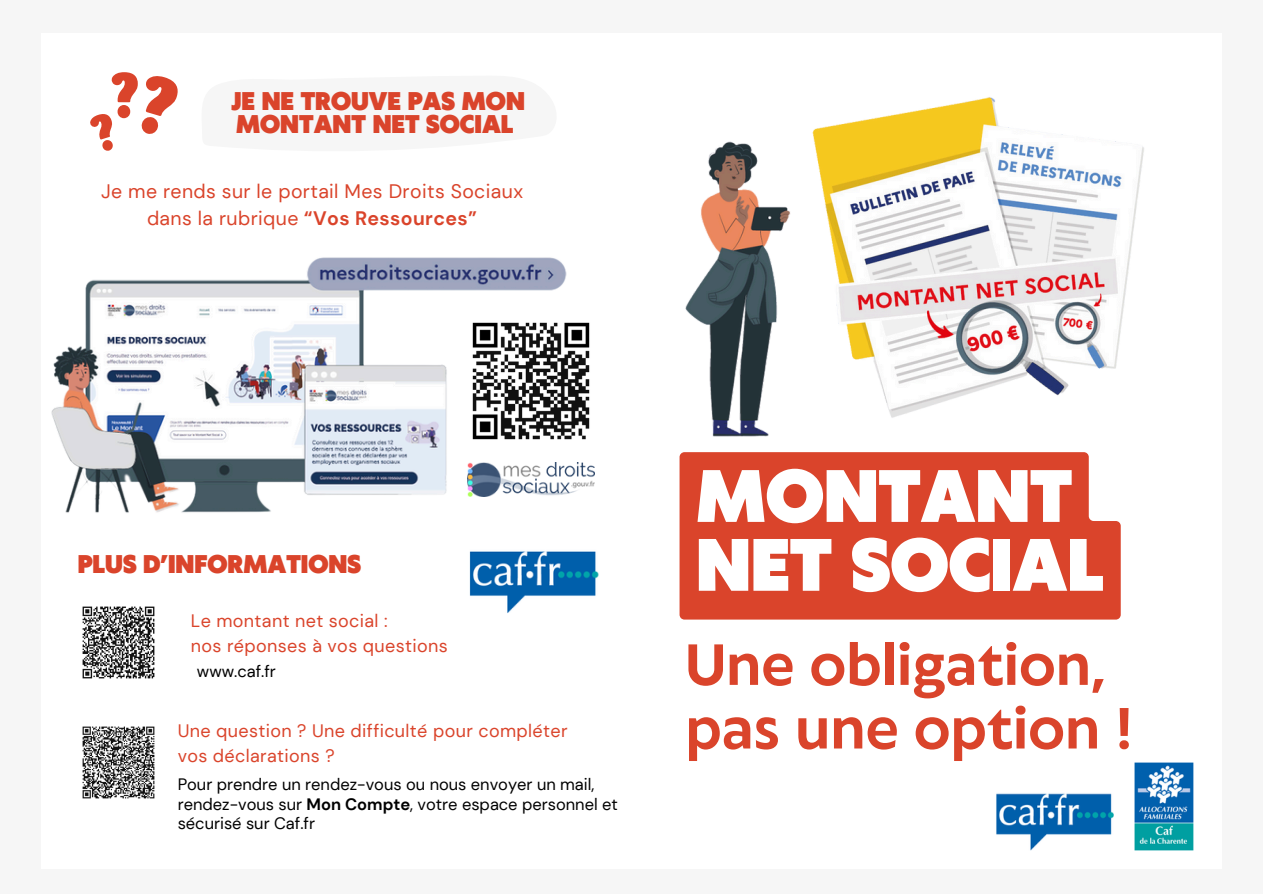
<style>
.page{position:relative;width:1263px;height:894px;background:#fff}
.page>*{position:absolute;margin:0;border:0;box-sizing:border-box;transform-origin:0 0}
.t1{font:900 69.45px/68.8px "Klein Text";color:#fff}
.t2{font:700 54.3px/63.6px "Klein Text";letter-spacing:.005em;color:#da442b}
.t3{font:900 24px/23.7px "Klein Text";color:#da442b}
.t4{font:19.5px/27px "DM Sans";letter-spacing:.02em;color:#da442b;text-align:center}
.t5{font:18px/24.8px "DM Sans";letter-spacing:.02em;color:#da442b}
.t6{font:16.5px/19.2px "DM Sans";color:#000}
.s1{font-weight:700}
</style>
<div class="page">
<div style="left:0;top:0;width:1263px;height:893px;background:#f6f6f6"></div>
<div style="left:41px;top:33px;width:1181px;height:835px;background:#fff"></div>
<img style="left:812px;top:97px;width:332px;height:321px">
<img style="left:1134px;top:762px;width:60px;height:88px">
<img style="left:996px;top:793px;width:118px;height:56px">
<img style="left:685px;top:141px;width:106px;height:295px">
<img style="left:51px;top:257px;width:516px;height:256px">
<svg style="left:90px;top:72px;width:88px;height:79px"></svg>
<img style="left:469px;top:551px;width:130px;height:62px">
<img style="left:468px;top:317px;width:122px;height:127px">
<img style="left:468px;top:462px;width:127px;height:35px">
<div style="left:679px;top:452px;width:442px;height:167px;background:#da442b"></div>
<img style="left:82px;top:606px;width:73px;height:73px">
<img style="left:82px;top:726px;width:73px;height:73px">
<p class="t3" style="left:232px;top:91px;width:295px">JE NE TROUVE PAS MON<br>MONTANT NET SOCIAL</p>
<h4 class="t4" style="left:101px;top:178px;width:423px">Je me rends sur le portail Mes Droits Sociaux dans la rubrique <span class="s1">“Vos Ressources”</span></h4>
<p class="t3" style="left:78px;top:554px;width:285px">PLUS D’INFORMATIONS</p>
<p class="t5" style="left:191px;top:608px;width:258px">Le montant net social :<br>nos réponses à vos questions</p>
<p class="t6" style="left:197px;top:661px;width:81px">www.caf.fr</p>
<h3 class="t5" style="left:178px;top:718px;width:391px">Une question ? Une difficulté pour compléter vos déclarations ?</h3>
<p class="t6" style="left:178px;top:775px;width:442px">Pour prendre un rendez-vous ou nous envoyer un mail, rendez-vous sur <span class="s1">Mon Compte</span>, votre espace personnel et sécurisé sur Caf.fr</p>
<h3 class="t1" style="left:696px;top:467px;width:409px">MONTANT<br>NET SOCIAL</h3>
<p class="t2" style="left:685px;top:637px;width:449px">Une obligation, pas une option !</p>
</div>
